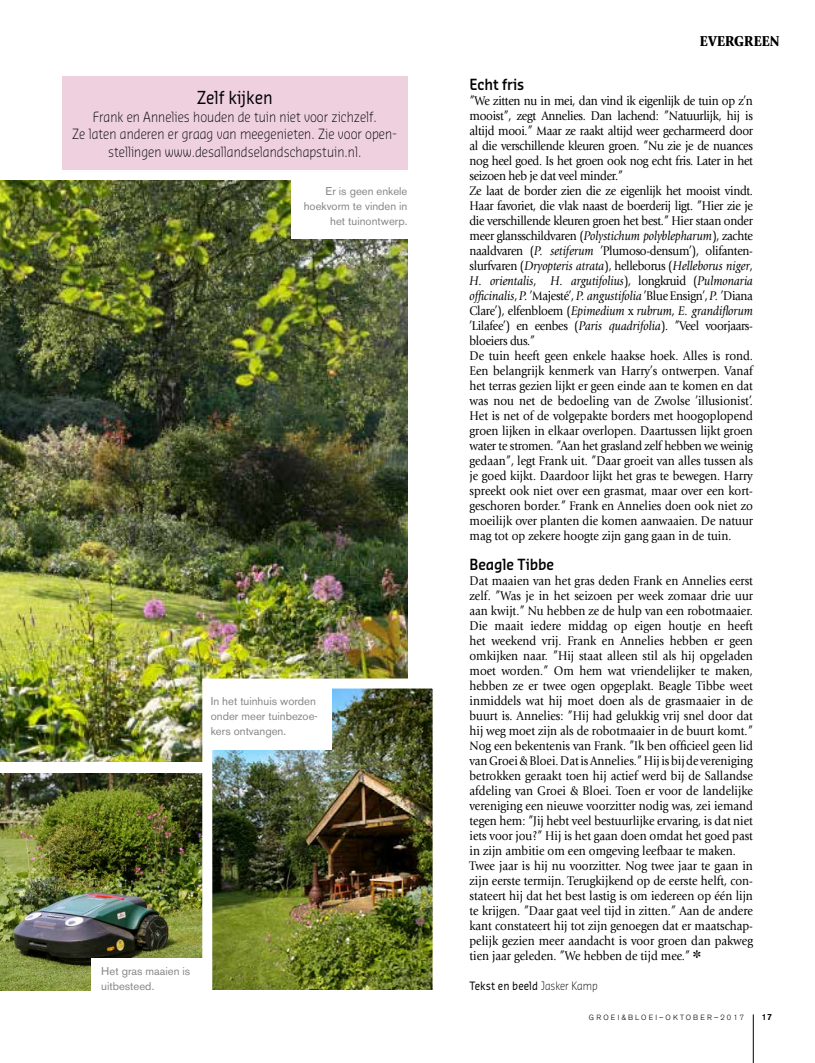
<style>
.page{position:relative;width:815px;height:1063px;background:#fff}
.page>*{position:absolute;margin:0;border:0;box-sizing:border-box;transform-origin:0 0}
.t1{font:17.5px "Sansa Std";color:#000;scale:.9 1}
.t2{font:600 15px "Sansa Pro";letter-spacing:-.01em;color:#000;scale:.9 1}
.t3{font:900 15px "Giovanni Std";letter-spacing:.005em;color:#000;scale:.9 1}
.t4{font:300 13.75px/17.5px "Sansa Std";color:#000;text-align:center;scale:.9 1}
.t5{font:13.12px/15px "Giovanni Std";letter-spacing:-.02em;color:#000;scale:.9 1}
.t6{font:13.12px/15px "Giovanni Std";color:#000;scale:.9 1}
.t7{font:11.25px/15px "Standard Grot ST";color:#878787}
.t8{font:11.25px "Sansa Std";letter-spacing:.005em;color:#000;scale:.9 1}
.t9{font:500 8.75px "Standard Grot ST";color:#000}
.t10{font:300 7.5px "Standard Grot ST";letter-spacing:.29em;color:#000}
.s1{font-style:italic}
.s2{font-weight:300}
</style>
<div class="page">
<hr style="left:753px;top:1014px;width:1px;height:49px;background:#000">
<img style="left:0;top:180px;width:407px;height:582px">
<img style="left:0;top:773px;width:202px;height:217px">
<div style="left:62px;top:76px;width:345px;height:94px;background:#eed0df"></div>
<div style="left:291px;top:175px;width:128px;height:64px;background:#fff"></div>
<div style="left:91px;top:958px;width:111px;height:44px;background:#fff"></div>
<img style="left:213px;top:690px;width:219px;height:299px">
<div style="left:202px;top:679px;width:241px;height:321px;border:10px solid #fff"></div>
<div style="left:211px;top:682px;width:121px;height:68px;background:#fff"></div>
<h1 class="t1" style="left:197px;top:86px;width:86px">Zelf kijken</h1>
<p class="t4" style="left:72px;top:107px;width:363px">Frank en Annelies houden de tuin niet voor zichzelf.<br>Ze laten anderen er graag van meegenieten. Zie voor open&shy;stellingen www.desallandselandschapstuin.nl.</p>
<p class="t7" style="left:304px;top:184px;width:105px;text-align:right">Er is geen enkele hoekvorm te vinden in het tuinontwerp.</p>
<p class="t7" style="left:211px;top:694px;width:108px">In het tuinhuis worden onder meer tuinbezoe&shy;kers ontvangen.</p>
<p class="t7" style="left:101px;top:964px;width:90px">Het gras maaien is uitbesteed.</p>
<p class="t3" style="left:700px;top:32px;width:90px">EVERGREEN</p>
<p class="t2" style="left:469px;top:75px;width:62px">Echt fris</p>
<p class="t5" style="left:469px;top:93px;width:317px">”We zitten nu in mei, dan vind ik eigenlijk de tuin op z’n mooist”, zegt Annelies. Dan lachend: ”Natuurlijk, hij is altijd mooi.” Maar ze raakt altijd weer gecharmeerd door al die verschillende kleuren groen. ”Nu zie je de nuances nog heel goed. Is het groen ook nog echt fris. Later in het seizoen heb je dat veel minder.”<br>Ze laat de border zien die ze eigenlijk het mooist vindt.<br>Haar favoriet, die vlak naast de boerderij ligt. ”Hier zie je die verschillende kleuren groen het best.” Hier staan onder meer glansschildvaren (<span class="s1">Polystichum polyblepharum</span>), zachte naaldvaren (<span class="s1">P. setiferum</span> ’Plumoso-densum’), olifanten&shy;slurfvaren (<span class="s1">Dryopteris atrata</span>), helleborus (<span class="s1">Helleborus niger</span>, <span class="s1">H. orientalis</span>, <span class="s1">H. argutifolius</span>), longkruid (<span class="s1">Pulmonaria officinalis</span>, <span class="s1">P.</span> ’Majesté’, <span class="s1">P. angustifolia</span> ’Blue Ensign’, <span class="s1">P.</span> ’Diana Clare’), elfenbloem (<span class="s1">Epimedium</span> x <span class="s1">rubrum</span>, <span class="s1">E. grandiflorum </span>’Lilafee’) en eenbes (<span class="s1">Paris quadrifolia</span>). ”Veel voorjaars&shy;bloeiers dus.”<br>De tuin heeft geen enkele haakse hoek. Alles is rond.<br>Een belangrijk kenmerk van Harry’s ontwerpen. Vanaf het terras gezien lijkt er geen einde aan te komen en dat was nou net de bedoeling van de Zwolse ’illusionist’.<br>Het is net of de volgepakte borders met hoogoplopend groen lijken in elkaar overlopen. Daartussen lijkt groen water te stromen. ”Aan het grasland zelf hebben we weinig gedaan”, legt Frank uit. ”Daar groeit van alles tussen als je goed kijkt. Daardoor lijkt het gras te bewegen. Harry spreekt ook niet over een grasmat, maar over een kort&shy;geschoren border.” Frank en Annelies doen ook niet zo moeilijk over planten die komen aanwaaien. De natuur mag tot op zekere hoogte zijn gang gaan in de tuin.</p>
<p class="t2" style="left:469px;top:555px;width:96px">Beagle Tibbe</p>
<p class="t6" style="left:469px;top:573px;width:317px">Dat maaien van het gras deden Frank en Annelies eerst zelf. ”Was je in het seizoen per week zomaar drie uur aan kwijt.” Nu hebben ze de hulp van een robotmaaier.<br>Die maait iedere middag op eigen houtje en heeft het weekend vrij. Frank en Annelies hebben er geen omkijken naar. ”Hij staat alleen stil als hij opgeladen moet worden.” Om hem wat vriendelijker te maken, hebben ze er twee ogen opgeplakt. Beagle Tibbe weet inmiddels wat hij moet doen als de grasmaaier in de buurt is. Annelies: ”Hij had gelukkig vrij snel door dat hij weg moet zijn als de robotmaaier in de buurt komt.” Nog een bekentenis van Frank. ”Ik ben officieel geen lid van Groei &amp; Bloei. Dat is Annelies.” Hij is bij de vereniging betrokken geraakt toen hij actief werd bij de Sallandse afdeling van Groei &amp; Bloei. Toen er voor de landelijke vereniging een nieuwe voorzitter nodig was, zei iemand tegen hem: ”Jij hebt veel bestuurlijke ervaring, is dat niet iets voor jou?” Hij is het gaan doen omdat het goed past in zijn ambitie om een omgeving leefbaar te maken.<br>Twee jaar is hij nu voorzitter. Nog twee jaar te gaan in zijn eerste termijn. Terugkijkend op de eerste helft, con&shy;stateert hij dat het best lastig is om iedereen op één lijn te krijgen. ”Daar gaat veel tijd in zitten.” Aan de andere kant constateert hij tot zijn genoegen dat er maatschap&shy;pelijk gezien meer aandacht is voor groen dan pakweg tien jaar geleden. ”We hebben de tijd mee.”</p>
<p class="t8" style="left:469px;top:978px;width:144px">Tekst en beeld <span class="s2">Jasker Kamp</span></p>
<p class="t10" style="left:589px;top:1013px;width:157px">GROEI&amp;BLOEI–OKTOBER–2017</p>
<p class="t9" style="left:762px;top:1012px;width:12px">17</p>
</div>
